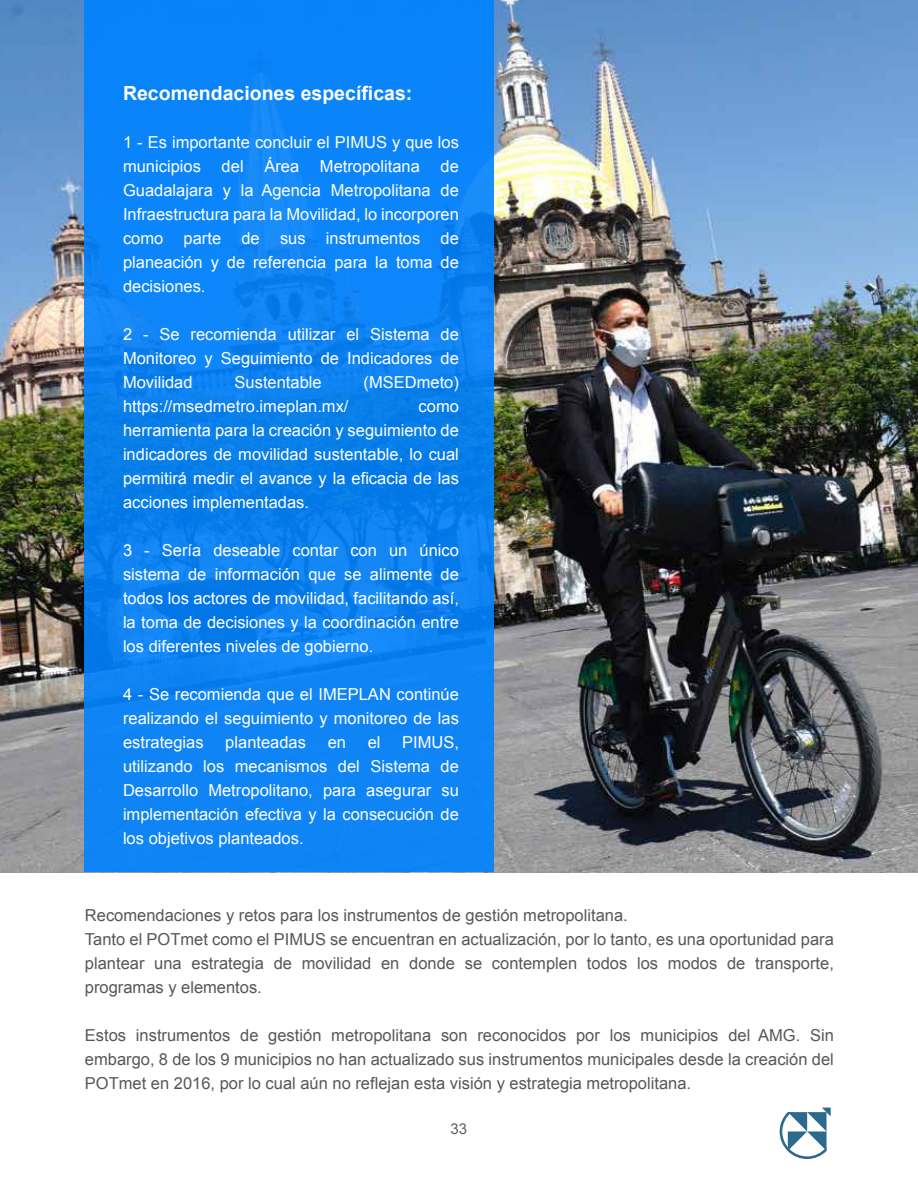
<style>
.page{position:relative;width:918px;height:1188px;background:#fff}
.page>*{position:absolute;margin:0;border:0;box-sizing:border-box;transform-origin:0 0}
.t1{font:700 19.5px "Arial";color:#fff}
.t2{font:16.5px/24px "Arial";color:#fff;text-align:justify}
.t3{font:16.5px/24px "Arial";color:#575756}
.t4{font:15px "Arial";color:#606060}
</style>
<div class="page">
<img style="left:0;top:1px;width:918px;height:871px">
<div style="left:84px;top:1px;width:410px;height:871px;background:linear-gradient(to right,#0c82f3,#0d82f3)"></div>
<svg style="left:780px;top:1108px;width:51px;height:51px"></svg>
<p class="t1" style="left:123px;top:80px;width:291px">Recomendaciones específicas:</p>
<p class="t2" style="left:123px;top:131px;width:337px">1 - Es importante concluir el PIMUS y que los municipios</p>
<p class="t2" style="left:222px;top:155px;width:24px">del</p>
<p class="t2" style="left:264px;top:155px;width:36px">Área</p>
<p class="t2" style="left:320px;top:155px;width:101px">Metropolitana</p>
<p class="t2" style="left:123px;top:155px;width:337px;text-indent:318px">de Guadalajara y la Agencia Metropolitana de Infraestructura para la Movilidad, lo incorporen como parte de sus instrumentos de planeación y de referencia para la toma de decisiones.</p>
<p class="t2" style="left:123px;top:323px;width:337px">2 - Se recomienda utilizar el Sistema de Monitoreo y Seguimiento de Indicadores de Movilidad</p>
<p class="t2" style="left:235px;top:371px;width:89px">Sustentable</p>
<p class="t2" style="left:364px;top:371px;width:97px">(MSEDmeto)</p>
<p class="t2" style="left:123px;top:395px;width:227px">https://msedmetro.imeplan.mx/</p>
<p class="t2" style="left:123px;top:395px;width:337px;text-indent:296px">como herramienta para la creación y seguimiento de indicadores de movilidad sustentable, lo cual permitirá medir el avance y la eficacia de las acciones implementadas.</p>
<p class="t2" style="left:123px;top:539px;width:337px">3 - Sería deseable contar con un único sistema de información que se alimente de todos los actores de movilidad, facilitando así, la toma de decisiones y la coordinación entre los diferentes niveles de gobierno.</p>
<p class="t2" style="left:123px;top:683px;width:337px">4 - Se recomienda que el IMEPLAN continúe realizando el seguimiento y monitoreo de las estrategias</p>
<p class="t2" style="left:123px;top:731px;width:337px;text-indent:279px">PIMUS, utilizando los mecanismos del Sistema de Desarrollo Metropolitano, para asegurar su implementación efectiva y la consecución de los objetivos planteados.</p>
<p class="t2" style="left:225px;top:731px;width:82px">planteadas</p>
<p class="t2" style="left:328px;top:731px;width:20px">en</p>
<p class="t2" style="left:368px;top:731px;width:14px">el</p>
<p class="t3" style="left:85px;top:903px;width:751px">Recomendaciones y retos para los instrumentos de gestión metropolitana.<br>Tanto el POTmet como el PIMUS se encuentran en actualización, por lo tanto, es una oportunidad para plantear una estrategia de movilidad en donde se contemplen todos los modos de transporte, programas y elementos.</p>
<p class="t3" style="left:85px;top:1023px;width:751px;text-align:justify">Estos instrumentos de gestión metropolitana son reconocidos por los municipios del AMG. Sin embargo, 8 de los 9 municipios no han actualizado sus instrumentos municipales desde la creación del POTmet en 2016, por lo cual aún no reflejan esta visión y estrategia metropolitana.</p>
<p class="t4" style="left:451px;top:1118px;width:18px">33</p>
</div>
